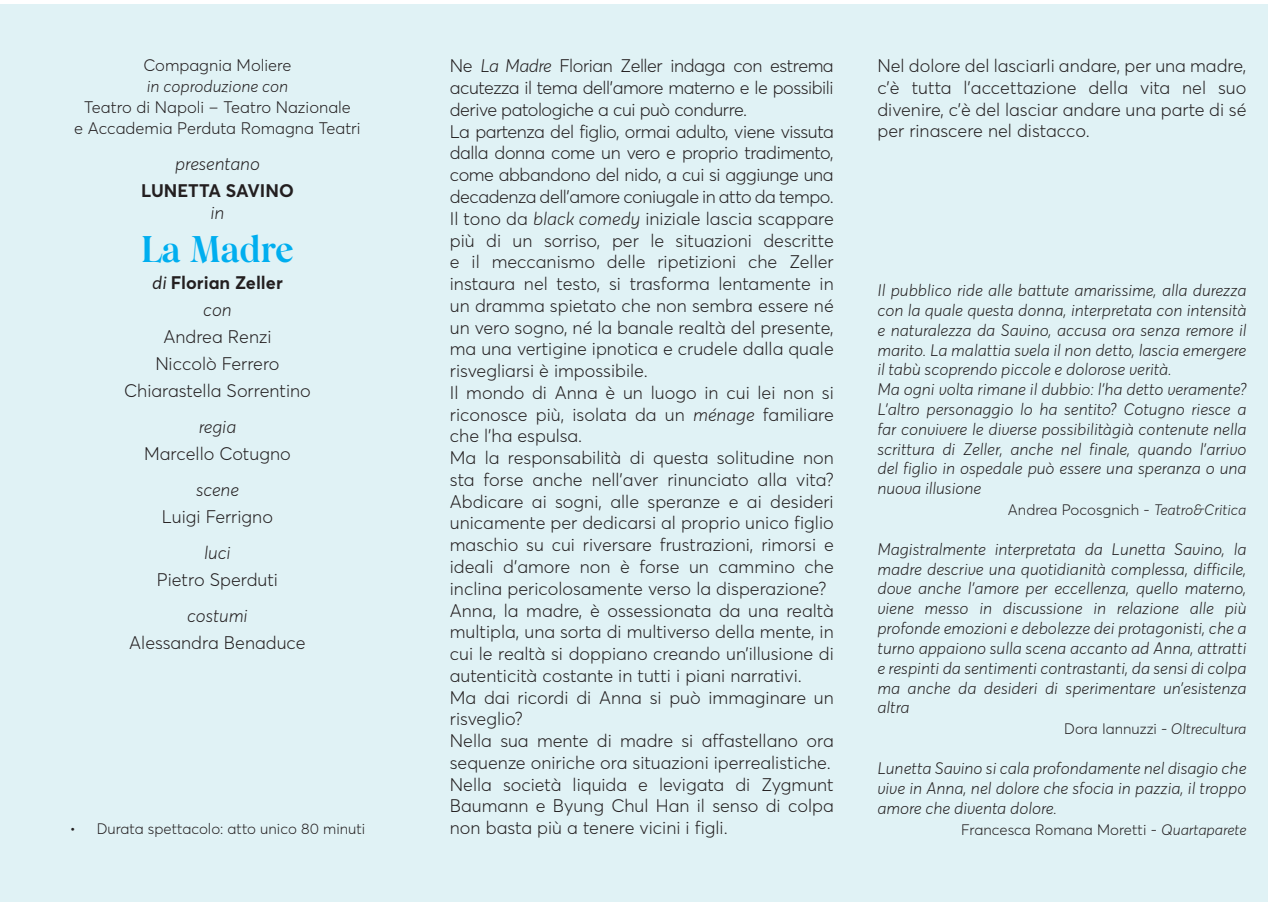
<style>
.page{position:relative;width:1272px;height:902px;background:#fff}
.page>*{position:absolute;margin:0;border:0;box-sizing:border-box;transform-origin:0 0}
.t1{font:700 36px "Wulkandisplay";color:#00aeef}
.t2{font:300 18px/21.8px "Averta";color:#231f20;text-align:justify}
.t3{font:italic 300 18px "Averta";color:#231f20}
.t4{font:700 18px "Averta";color:#231f20}
.t5{font:italic 300 16.5px/19.8px "Averta";color:#231f20;text-align:justify}
.t6{font:300 16.5px "Averta";color:#231f20}
.t7{font:300 15px "Averta";color:#231f20}
.s1{font-weight:400;font-style:italic}
.s2{font-style:italic}
</style>
<div class="page">
<div style="left:0;top:4px;width:1267px;height:897px;background:#e0f2f5"></div>
<p class="t6" style="left:143px;top:55px;width:150px">Compagnia Moliere</p>
<p class="t5" style="left:147px;top:77px;width:143px">in coproduzione con</p>
<p class="t6" style="left:84px;top:97px;width:268px">Teatro di Napoli – Teatro Nazionale</p>
<p class="t6" style="left:74px;top:118px;width:288px">e Accademia Perduta Romagna Teatri</p>
<p class="t3" style="left:175px;top:153px;width:86px">presentano</p>
<p class="t4" style="left:141px;top:179px;width:154px">LUNETTA SAVINO</p>
<p class="t3" style="left:210px;top:201px;width:15px">in</p>
<p class="t1" style="left:141px;top:228px;width:153px">La Madre</p>
<p class="t4" style="left:152px;top:271px;width:132px"><span class="s1">di</span> Florian Zeller</p>
<p class="t3" style="left:203px;top:298px;width:30px">con</p>
<p class="t2" style="left:163px;top:326px;width:109px">Andrea Renzi</p>
<p class="t2" style="left:155px;top:353px;width:126px">Niccolò Ferrero</p>
<p class="t2" style="left:124px;top:380px;width:188px">Chiarastella Sorrentino</p>
<p class="t3" style="left:199px;top:415px;width:39px">regia</p>
<p class="t2" style="left:144px;top:443px;width:148px">Marcello Cotugno</p>
<p class="t3" style="left:196px;top:478px;width:44px">scene</p>
<p class="t2" style="left:162px;top:506px;width:112px">Luigi Ferrigno</p>
<p class="t3" style="left:204px;top:541px;width:28px">luci</p>
<p class="t2" style="left:157px;top:569px;width:122px">Pietro Sperduti</p>
<p class="t3" style="left:187px;top:604px;width:62px">costumi</p>
<p class="t2" style="left:129px;top:632px;width:178px">Alessandra Benaduce</p>
<p class="t7" style="left:70px;top:819px;width:297px">• Durata spettacolo: atto unico 80 minuti</p>
<p class="t2" style="left:450px;top:55px;width:385px">Ne <span class="s2">La Madre</span> Florian Zeller indaga con estrema acutezza il tema dell’amore materno e le possibili derive patologiche a cui può condurre.</p>
<p class="t2" style="left:450px;top:120px;width:385px">La partenza del figlio, ormai adulto, viene vissuta dalla donna come un vero e proprio tradimento, come abbandono del nido, a cui si aggiunge una decadenza dell’amore coniugale in atto da tempo.</p>
<p class="t2" style="left:450px;top:207px;width:385px">Il tono da <span class="s2">black comedy</span> iniziale lascia scappare più di un sorriso, per le situazioni descritte e il meccanismo delle ripetizioni che Zeller instaura nel testo, si trasforma lentamente in un dramma spietato che non sembra essere né un vero sogno, né la banale realtà del presente, ma una vertigine ipnotica e crudele dalla quale risvegliarsi è impossibile.</p>
<p class="t2" style="left:450px;top:381px;width:385px">Il mondo di Anna è un luogo in cui lei non si riconosce più, isolata da un <span class="s2">ménage</span> familiare che l’ha espulsa.</p>
<p class="t2" style="left:450px;top:447px;width:385px">Ma la responsabilità di questa solitudine non sta forse anche nell’aver rinunciato alla vita?<br>Abdicare ai sogni, alle speranze e ai desideri unicamente per dedicarsi al proprio unico figlio maschio su cui riversare frustrazioni, rimorsi e ideali d’amore non è forse un cammino che inclina pericolosamente verso la disperazione?</p>
<p class="t2" style="left:450px;top:599px;width:385px">Anna, la madre, è ossessionata da una realtà multipla, una sorta di multiverso della mente, in cui le realtà si doppiano creando un’illusione di autenticità costante in tutti i piani narrativi.</p>
<p class="t2" style="left:450px;top:686px;width:385px">Ma dai ricordi di Anna si può immaginare un risveglio?</p>
<p class="t2" style="left:450px;top:729px;width:385px">Nella sua mente di madre si affastellano ora sequenze oniriche ora situazioni iperrealistiche.</p>
<p class="t2" style="left:450px;top:773px;width:385px">Nella società liquida e levigata di Zygmunt Baumann e Byung Chul Han il senso di colpa non basta più a tenere vicini i figli.</p>
<p class="t2" style="left:877px;top:55px;width:370px">Nel dolore del lasciarli andare, per una madre, c’è tutta l’accettazione della vita nel suo divenire, c’è del lasciar andare una parte di sé per rinascere nel distacco.</p>
<p class="t5" style="left:877px;top:281px;width:370px">Il pubblico ride alle battute amarissime, alla durezza con la quale questa donna, interpretata con intensità e naturalezza da Savino, accusa ora senza remore il marito. La malattia svela il non detto, lascia emergere il tabù scoprendo piccole e dolorose verità.</p>
<p class="t5" style="left:877px;top:380px;width:370px">Ma ogni volta rimane il dubbio: l’ha detto veramente?<br>L’altro personaggio lo ha sentito? Cotugno riesce a far convivere le diverse possibilitàgià contenute nella scrittura di Zeller, anche nel finale, quando l’arrivo del figlio in ospedale può essere una speranza o una nuova illusione</p>
<p class="t7" style="left:1007px;top:500px;width:240px">Andrea Pocosgnich - <span class="s2">Teatro&amp;Critica</span></p>
<p class="t5" style="left:877px;top:539px;width:370px">Magistralmente interpretata da Lunetta Savino, la madre descrive una quotidianità complessa, difficile, dove anche l’amore per eccellenza, quello materno, viene messo in discussione in relazione alle più profonde emozioni e debolezze dei protagonisti, che a turno appaiono sulla scena accanto ad Anna, attratti e respinti da sentimenti contrastanti, da sensi di colpa ma anche da desideri di sperimentare un’esistenza altra</p>
<p class="t7" style="left:1064px;top:719px;width:184px">Dora Iannuzzi - <span class="s2">Oltrecultura</span></p>
<p class="t5" style="left:877px;top:758px;width:370px">Lunetta Savino si cala profondamente nel disagio che vive in Anna, nel dolore che sfocia in pazzia, il troppo amore che diventa dolore.</p>
<p class="t7" style="left:961px;top:819px;width:287px">Francesca Romana Moretti - <span class="s2">Quartaparete</span></p>
</div>
